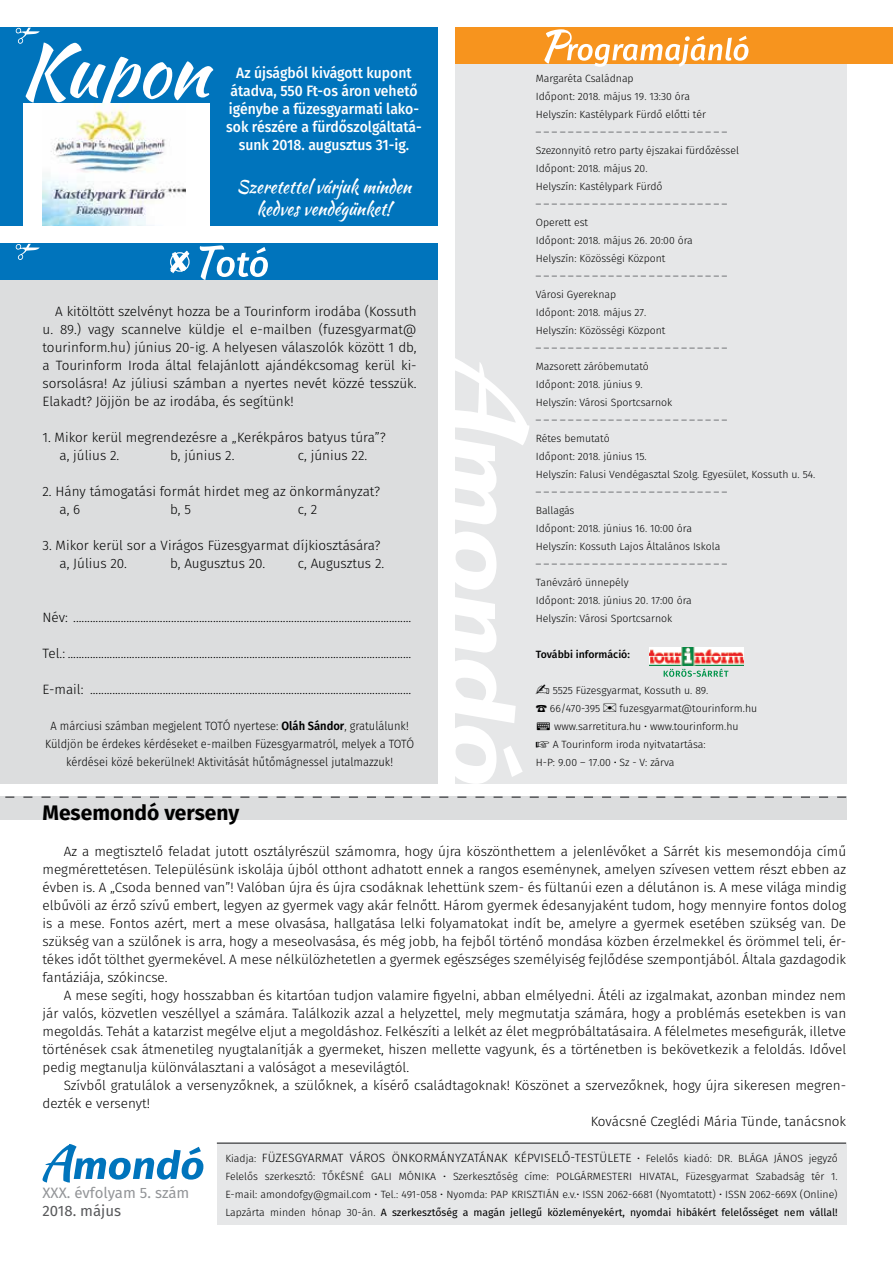
<style>
.page{position:relative;width:893px;height:1263px;background:#fff}
.page>*{position:absolute;margin:0;border:0;box-sizing:border-box;transform-origin:0 0}
.t1{font:700 21px "Fira Sans";color:#000}
.t2{font:18px/21.6px "Kaushan Script";color:#fff;text-align:center;scale:.93 1}
.t3{font:500 15px/18px "Fira Sans";color:#fff;text-align:center;scale:.93 1}
.t4{font:15px "Fira Sans";color:#939598}
.t5{font:15px "Fira Sans";color:#58595b}
.t6{font:300 13.5px/18px "Fira Sans";color:#000;text-align:justify}
.t7{font:300 12px/18px "Fira Sans";color:#000;text-align:center;scale:.93 1}
.t8{font:300 12px "Fira Sans";color:#000}
.t9{font:300 10.5px/18px "Fira Sans";color:#000}
.t10{font:500 10.5px "Fira Sans";color:#808285}
.t11{font:10.5px/18px "Fira Sans";color:#000;text-align:right}
.t12{font:500 10.5px "Fira Sans";color:#000}
.s1{font-weight:600}
.s2{font-size:10.5px}
.s3{font-weight:300}
</style>
<div class="page">
<hr style="left:217px;top:1142px;width:629px;height:2px;background:#58595b">
<div style="left:217px;top:1144px;width:629px;height:81px;background:#e6e7e8"></div>
<svg style="left:43px;top:1144px;width:160px;height:38px"></svg>
<div style="left:0;top:244px;width:438px;height:540px;background:#dcddde"></div>
<div style="left:0;top:244px;width:438px;height:36px;background:#0074bc"></div>
<div style="left:0;top:28px;width:438px;height:198px;background:#0074bc"></div>
<svg style="left:16px;top:244px;width:24px;height:16px"></svg>
<svg style="left:200px;top:245px;width:68px;height:35px"></svg>
<svg style="left:170px;top:251px;width:19px;height:22px"></svg>
<div style="left:170px;top:252px;width:20px;height:20px;border:1px solid #fff;border-radius:50%"></div>
<svg style="left:16px;top:28px;width:197px;height:95px"></svg>
<div style="left:24px;top:104px;width:186px;height:122px;background:#fff"></div>
<img style="left:43px;top:104px;width:143px;height:122px">
<div style="left:455px;top:64px;width:391px;height:719px;background:#e6e7e8"></div>
<svg style="left:455px;top:358px;width:74px;height:426px"></svg>
<div style="left:455px;top:28px;width:438px;height:36px;background:#f7941e"></div>
<svg style="left:544px;top:29px;width:204px;height:38px"></svg>
<svg style="left:664px;top:668px;width:64px;height:9px"></svg>
<img style="left:649px;top:647px;width:94px;height:18px">
<div style="left:0;top:796px;width:846px;height:24px;background:#dcddde"></div>
<svg style="left:5px;top:796px;width:841px;height:2px"></svg>
<p class="t3" style="left:226px;top:63px;width:212px">Az újságból kivágott kupont átadva, 550 Ft-os áron vehető igénybe a füzesgyarmati lako&shy;sok részére a fürdőszolgáltatá&shy;sunk 2018. augusztus 31-ig.</p>
<h2 class="t2" style="left:237px;top:176px;width:189px">Szeretettel várjuk minden kedves vendégünket!</h2>
<p class="t6" style="left:43px;top:302px;width:376px;text-indent:13px">A kitöltött szelvényt hozza be a Tourinform irodába (Kossuth u. 89.) vagy scannelve küldje el e-mailben (fuzesgyarmat@ tourinform.hu) június 20-ig. A helyesen válaszolók között 1 db, a Tourinform Iroda által felajánlott ajándékcsomag kerül ki&shy;sorsolásra! Az júliusi számban a nyertes nevét közzé tesszük.<br>Elakadt? Jöjjön be az irodába, és segítünk!</p>
<p class="t6" style="left:60px;top:428px;width:328px;text-indent:-17px">1. Mikor kerül megrendezésre a „Kerékpáros batyus túra”? a, július 2.</p>
<p class="t6" style="left:170px;top:446px;width:66px">b, június 2.</p>
<p class="t6" style="left:298px;top:446px;width:71px">c, június 22.</p>
<p class="t6" style="left:60px;top:482px;width:322px;text-indent:-17px">2. Hány támogatási formát hirdet meg az önkormányzat? a, 6</p>
<p class="t6" style="left:170px;top:500px;width:22px">b, 5</p>
<p class="t6" style="left:298px;top:500px;width:21px">c, 2</p>
<p class="t6" style="left:60px;top:536px;width:323px;text-indent:-17px">3. Mikor kerül sor a Virágos Füzesgyarmat díjkiosztására? a, Július 20.</p>
<p class="t6" style="left:170px;top:554px;width:97px">b, Augusztus 20.</p>
<p class="t6" style="left:298px;top:554px;width:88px">c, Augusztus 2.</p>
<p class="t6" style="left:43px;top:608px;width:370px">Név: .........................................................................................................................</p>
<p class="t6" style="left:43px;top:644px;width:370px">Tel.: ...........................................................................................................................</p>
<p class="t6" style="left:43px;top:680px;width:370px">E-mail: ...................................................................................................................</p>
<p class="t7" style="left:45px;top:717px;width:397px">A márciusi számban megjelent TOTÓ nyertese: <span class="s1">Oláh Sándor</span>, gratulálunk!<br>Küldjön be érdekes kérdéseket e-mailben Füzesgyarmatról, melyek a TOTÓ kérdései közé bekerülnek! Aktivitását hűtőmágnessel jutalmazzuk!</p>
<h1 class="t1" style="left:43px;top:795px;width:198px">Mesemondó verseny</h1>
<p class="t9" style="left:536px;top:69px;width:172px">Margaréta Családnap<br>Időpont: 2018. május 19. 13:30 óra<br>Helyszín: Kastélypark Fürdő előtti tér</p>
<p class="t10" style="left:536px;top:119px;width:193px">_ _ _ _ _ _ _ _ _ _ _ _ _ _ _ _ _ _ _ _ _ _ _ _</p>
<p class="t9" style="left:536px;top:141px;width:205px">Szezonnyitó retro party éjszakai fürdőzéssel<br>Időpont: 2018. május 20.<br>Helyszín: Kastélypark Fürdő</p>
<p class="t10" style="left:536px;top:191px;width:193px">_ _ _ _ _ _ _ _ _ _ _ _ _ _ _ _ _ _ _ _ _ _ _ _</p>
<p class="t9" style="left:536px;top:213px;width:159px">Operett est<br>Időpont: 2018. május 26. 20:00 óra<br>Helyszín: Közösségi Központ</p>
<p class="t10" style="left:536px;top:263px;width:193px">_ _ _ _ _ _ _ _ _ _ _ _ _ _ _ _ _ _ _ _ _ _ _ _</p>
<p class="t9" style="left:536px;top:285px;width:131px">Városi Gyereknap<br>Időpont: 2018. május 27.<br>Helyszín: Közösségi Központ</p>
<p class="t10" style="left:536px;top:335px;width:193px">_ _ _ _ _ _ _ _ _ _ _ _ _ _ _ _ _ _ _ _ _ _ _ _</p>
<p class="t9" style="left:536px;top:357px;width:138px">Mazsorett záróbemutató<br>Időpont: 2018. június 9.<br>Helyszín: Városi Sportcsarnok</p>
<p class="t10" style="left:536px;top:407px;width:193px">_ _ _ _ _ _ _ _ _ _ _ _ _ _ _ _ _ _ _ _ _ _ _ _</p>
<p class="t9" style="left:536px;top:429px;width:281px">Rétes bemutató<br>Időpont: 2018. június 15.<br>Helyszín: Falusi Vendégasztal Szolg. Egyesület, Kossuth u. 54.</p>
<p class="t10" style="left:536px;top:479px;width:193px">_ _ _ _ _ _ _ _ _ _ _ _ _ _ _ _ _ _ _ _ _ _ _ _</p>
<p class="t9" style="left:536px;top:501px;width:186px">Ballagás<br>Időpont: 2018. június 16. 10:00 óra<br>Helyszín: Kossuth Lajos Általános Iskola</p>
<p class="t10" style="left:536px;top:551px;width:193px">_ _ _ _ _ _ _ _ _ _ _ _ _ _ _ _ _ _ _ _ _ _ _ _</p>
<p class="t9" style="left:536px;top:573px;width:158px">Tanévzáró ünnepély<br>Időpont: 2018. június 20. 17:00 óra<br>Helyszín: Városi Sportcsarnok</p>
<p class="t12" style="left:536px;top:646px;width:96px">További információ:</p>
<p class="t9" style="left:550px;top:681px;width:160px">5525 Füzesgyarmat, Kossuth u. 89.<br>66/470-395</p>
<p class="t9" style="left:620px;top:699px;width:139px">fuzesgyarmat@tourinform.hu</p>
<p class="t9" style="left:536px;top:717px;width:204px">⌨ www.sarretitura.hu • www.tourinform.hu</p>
<p class="t9" style="left:553px;top:735px;width:155px">A Tourinform iroda nyitvatartása:</p>
<p class="t9" style="left:536px;top:753px;width:140px">H-P: 9.00 – 17.00 • Sz - V: zárva</p>
<p class="t6" style="left:43px;top:842px;width:805px;text-indent:21px">Az a megtisztelő feladat jutott osztályrészül számomra, hogy újra köszönthettem a jelenlévőket a Sárrét kis mesemondója című megmérettetésen. Településünk iskolája újból otthont adhatott ennek a rangos eseménynek, amelyen szívesen vettem részt ebben az évben is. A „Csoda benned van”! Valóban újra és újra csodáknak lehettünk szem- és fültanúi ezen a délutánon is. A mese világa mindig elbűvöli az érző szívű embert, legyen az gyermek vagy akár felnőtt. Három gyermek édesanyjaként tudom, hogy mennyire fontos dolog is a mese. Fontos azért, mert a mese olvasása, hallgatása lelki folyamatokat indít be, amelyre a gyermek esetében szükség van. De szükség van a szülőnek is arra, hogy a meseolvasása, és még jobb, ha fejből történő mondása közben érzelmekkel és örömmel teli, ér&shy;tékes időt tölthet gyermekével. A mese nélkülözhetetlen a gyermek egészséges személyiség fejlődése szempontjából. Általa gazdagodik fantáziája, szókincse.</p>
<p class="t6" style="left:43px;top:986px;width:805px;text-indent:21px">A mese segíti, hogy hosszabban és kitartóan tudjon valamire figyelni, abban elmélyedni. Átéli az izgalmakat, azonban mindez nem jár valós, közvetlen veszéllyel a számára. Találkozik azzal a helyzettel, mely megmutatja számára, hogy a problémás esetekben is van megoldás. Tehát a katarzist megélve eljut a megoldáshoz. Felkészíti a lelkét az élet megpróbáltatásaira. A félelmetes mesefigurák, illetve történések csak átmenetileg nyugtalanítják a gyermeket, hiszen mellette vagyunk, és a történetben is bekövetkezik a feloldás. Idővel pedig megtanulja különválasztani a valóságot a mesevilágtól.</p>
<p class="t6" style="left:64px;top:1076px;width:784px">Szívből gratulálok a versenyzőknek, a szülőknek, a kísérő családtagoknak! Köszönet a szervezőknek, hogy újra sikeresen megren-</p>
<p class="t6" style="left:43px;top:1094px;width:109px">dezték e versenyt!</p>
<p class="t6" style="left:591px;top:1112px;width:257px">Kovácsné Czeglédi Mária Tünde, tanácsnok</p>
<p class="t4" style="left:43px;top:1181px;width:148px">XXX. évfolyam 5. szám</p>
<p class="t5" style="left:43px;top:1199px;width:80px">2018. május</p>
<p class="t8" style="left:225px;top:1149px;width:51px"><span class="s2">Kiadja:</span> Füzesgyarmat</p>
<p class="t8" style="left:350px;top:1149px;width:15px">Város</p>
<p class="t8" style="left:392px;top:1149px;width:17px">Önkormányzatának</p>
<p class="t8" style="left:514px;top:1149px;width:14px">Képviselő</p>
<p class="t8" style="left:571px;top:1149px;width:12px">-testülete</p>
<p class="t9" style="left:637px;top:1149px;width:114px">• Felelős kiadó: dr. Blága</p>
<p class="t9" style="left:774px;top:1149px;width:11px">János</p>
<p class="t9" style="left:809px;top:1149px;width:31px">jegyző</p>
<p class="t9" style="left:225px;top:1167px;width:109px">Felelős szerkesztő: Tőkésné</p>
<p class="t9" style="left:371px;top:1167px;width:12px">Gali</p>
<p class="t9" style="left:399px;top:1167px;width:22px">Mónika</p>
<p class="t9" style="left:443px;top:1167px;width:126px">• Szerkesztőség címe: Polgármesteri</p>
<p class="t9" style="left:639px;top:1167px;width:13px">Hivatal</p>
<p class="t9" style="left:676px;top:1167px;width:163px">, Füzesgyarmat Szabadság tér 1.</p>
<p class="t9" style="left:225px;top:1185px;width:298px">E-mail: amondofgy@gmail.com • Tel.: 491-058 • Nyomda: Pap Krisztián</p>
<p class="t11" style="left:225px;top:1185px;width:614px"><span class="s3">e.v.• ISSN 2062-6681 (Nyomtatott) • ISSN 2062-669X (Online)<br>Lapzárta minden hónap 30-án.</span> A szerkesztőség a magán jellegű közleményekért, nyomdai hibákért felelősséget nem vállal!</p>
</div>
